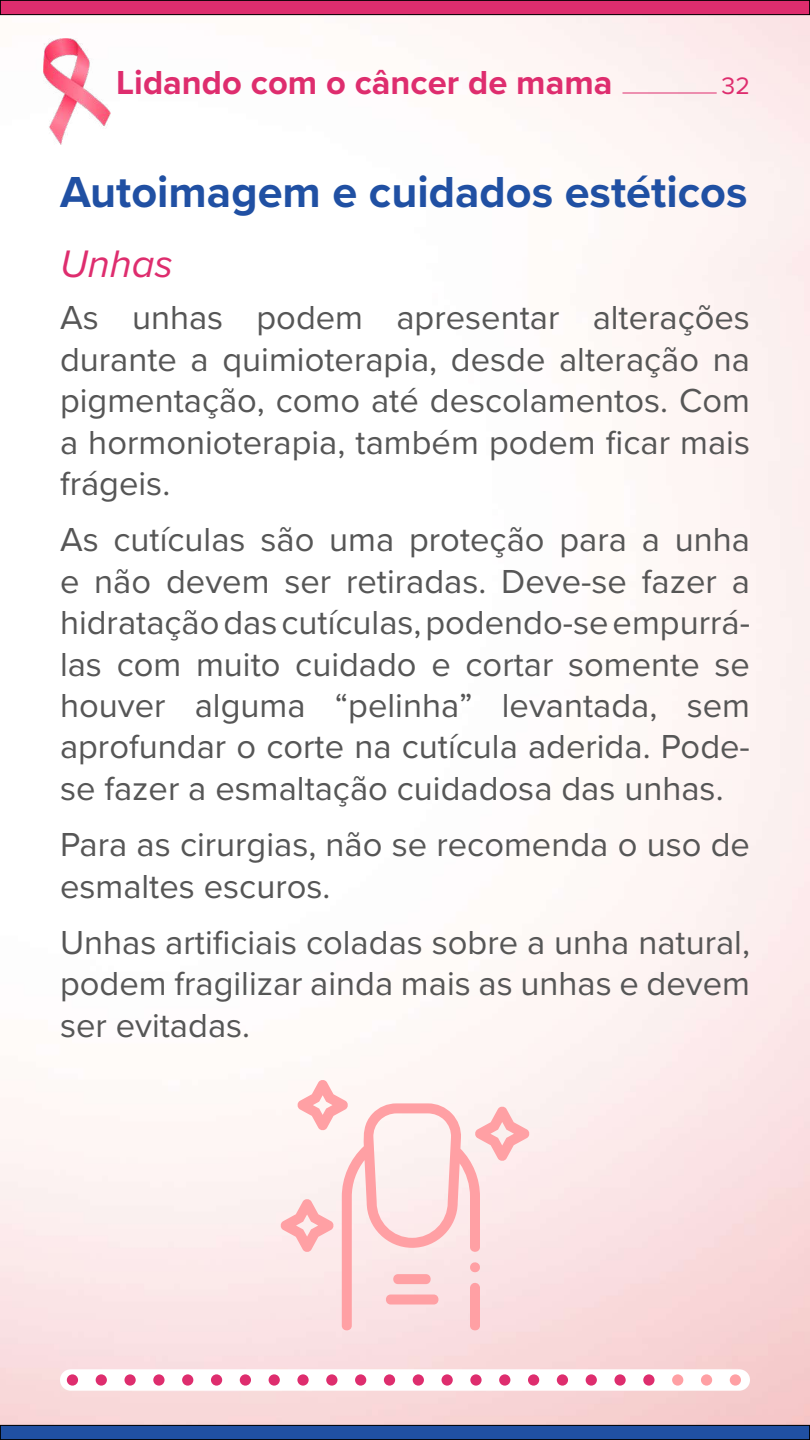
<style>
.page{position:relative;width:810px;height:1440px;background:#fff}
.page>*{position:absolute;margin:0;border:0;box-sizing:border-box;transform-origin:0 0}
.t1{font:700 45px "Proxima Nova";color:#2050a3}
.t2{font:italic 39.75px "Proxima Nova";color:#de2d6e}
.t3{font:34.5px/41.4px "Proxima Nova";color:#565656;text-align:justify}
.t4{font:700 34.5px "Proxima Nova";color:#de2d6e}
.t5{font:24.75px "Proxima Nova";color:#de2d6e}
</style>
<div class="page">
<div style="left:0;top:0;width:810px;height:15px;background:#de2d6e"></div>
<div style="left:0;top:0;width:810px;height:15px;border:1px solid #000"></div>
<div style="left:0;top:1425px;width:810px;height:15px;background:#2050a3"></div>
<div style="left:0;top:1425px;width:810px;height:15px;border:1px solid #000"></div>
<hr style="left:622px;top:93px;width:95px;height:1px;background:#de2d6e">
<img style="left:44px;top:39px;width:67px;height:105px">
<svg style="left:280px;top:1080px;width:250px;height:250px;fill:#fceaea"></svg>
<svg style="left:384px;top:1274px;width:56px;height:31px"></svg>
<div style="left:67px;top:1374px;width:11px;height:12px;background:#de2d6e;border-radius:50%"></div>
<div style="left:96px;top:1374px;width:11px;height:12px;background:#de2d6e;border-radius:50%"></div>
<div style="left:297px;top:1374px;width:12px;height:12px;background:#de2d6e;border-radius:50%"></div>
<div style="left:528px;top:1374px;width:11px;height:12px;background:#de2d6e;border-radius:50%"></div>
<div style="left:326px;top:1374px;width:11px;height:12px;background:#de2d6e;border-radius:50%"></div>
<div style="left:557px;top:1374px;width:11px;height:12px;background:#de2d6e;border-radius:50%"></div>
<div style="left:182px;top:1374px;width:11px;height:12px;background:#de2d6e;border-radius:50%"></div>
<div style="left:211px;top:1374px;width:11px;height:12px;background:#de2d6e;border-radius:50%"></div>
<div style="left:413px;top:1374px;width:11px;height:12px;background:#de2d6e;border-radius:50%"></div>
<div style="left:643px;top:1374px;width:12px;height:12px;background:#de2d6e;border-radius:50%"></div>
<div style="left:442px;top:1374px;width:11px;height:12px;background:#de2d6e;border-radius:50%"></div>
<div style="left:672px;top:1374px;width:11px;height:12px;background:#ffa0a4;border-radius:50%"></div>
<div style="left:701px;top:1374px;width:11px;height:12px;background:#ffa0a4;border-radius:50%"></div>
<div style="left:124px;top:1374px;width:12px;height:12px;background:#de2d6e;border-radius:50%"></div>
<div style="left:153px;top:1374px;width:12px;height:12px;background:#de2d6e;border-radius:50%"></div>
<div style="left:355px;top:1374px;width:11px;height:12px;background:#de2d6e;border-radius:50%"></div>
<div style="left:586px;top:1374px;width:11px;height:12px;background:#de2d6e;border-radius:50%"></div>
<div style="left:384px;top:1374px;width:11px;height:12px;background:#de2d6e;border-radius:50%"></div>
<div style="left:614px;top:1374px;width:12px;height:12px;background:#de2d6e;border-radius:50%"></div>
<div style="left:240px;top:1374px;width:11px;height:12px;background:#de2d6e;border-radius:50%"></div>
<div style="left:269px;top:1374px;width:11px;height:12px;background:#de2d6e;border-radius:50%"></div>
<div style="left:499px;top:1374px;width:11px;height:12px;background:#de2d6e;border-radius:50%"></div>
<div style="left:470px;top:1374px;width:12px;height:12px;background:#de2d6e;border-radius:50%"></div>
<div style="left:730px;top:1374px;width:11px;height:12px;background:#ffa0a4;border-radius:50%"></div>
<p class="t4" style="left:116px;top:57px;width:498px">Lidando com o câncer de mama</p>
<p class="t5" style="left:722px;top:67px;width:30px">32</p>
<h1 class="t1" style="left:60px;top:158px;width:689px">Autoimagem e cuidados estéticos</h1>
<p class="t2" style="left:60px;top:234px;width:115px">Unhas</p>
<p class="t3" style="left:60px;top:296px;width:692px">As unhas podem apresentar alterações durante a quimioterapia, desde alteração na pigmentação, como até descolamentos. Com a hormonioterapia, também podem ficar mais frágeis.</p>
<p class="t3" style="left:60px;top:518px;width:692px">As cutículas são uma proteção para a unha e não devem ser retiradas. Deve-se fazer a hidratação das cutículas, podendo-se empurrá&shy;las com muito cuidado e cortar somente se houver alguma “pelinha” levantada, sem aprofundar o corte na cutícula aderida. Pode&shy;se fazer a esmaltação cuidadosa das unhas.</p>
<p class="t3" style="left:60px;top:823px;width:691px">Para as cirurgias, não se recomenda o uso de esmaltes escuros.</p>
<p class="t3" style="left:60px;top:920px;width:692px">Unhas artificiais coladas sobre a unha natural, podem fragilizar ainda mais as unhas e devem ser evitadas.</p>
</div>
